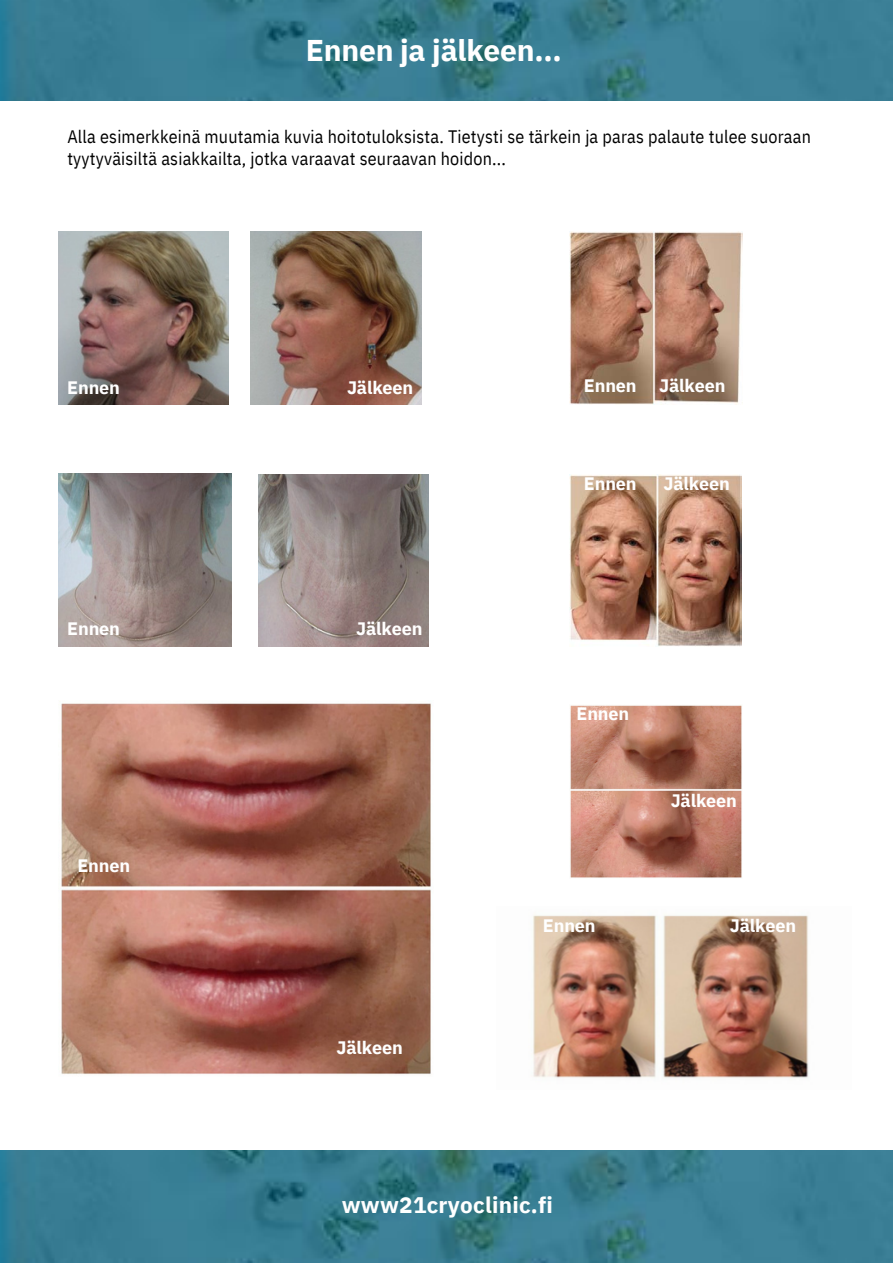
<style>
.page{position:relative;width:893px;height:1264px;background:#fff}
.page>*{position:absolute;margin:0;border:0;box-sizing:border-box;transform-origin:0 0}
.t1{font:700 30px "IBM Plex Sans";letter-spacing:-.005em;color:#fff}
.t2{font:700 22.5px "IBM Plex Sans";letter-spacing:.01em;color:#fff}
.t3{font:18px/21.3px "IBM Plex Sans Cond";letter-spacing:.01em;color:#000}
.t4{font:700 18px "IBM Plex Sans";letter-spacing:-.005em;color:#fff}
</style>
<div class="page">
<img style="left:0;top:1px;width:892px;height:100px">
<img style="left:0;top:1150px;width:892px;height:112px">
<img style="left:58px;top:231px;width:170px;height:173px">
<img style="left:251px;top:231px;width:171px;height:173px">
<img style="left:58px;top:473px;width:173px;height:173px">
<img style="left:258px;top:474px;width:170px;height:172px">
<img style="left:569px;top:231px;width:173px;height:173px">
<img style="left:569px;top:474px;width:172px;height:172px">
<img style="left:61px;top:703px;width:370px;height:372px">
<img style="left:570px;top:705px;width:172px;height:173px">
<img style="left:533px;top:915px;width:276px;height:164px">
<p class="t1" style="left:306px;top:30px;width:257px">Ennen ja jälkeen...</p>
<p class="t3" style="left:67px;top:126px;width:745px">Alla esimerkkeinä muutamia kuvia hoitotuloksista. Tietysti se tärkein ja paras palaute tulee suoraan tyytyväisiltä asiakkailta, jotka varaavat seuraavan hoidon...</p>
<p class="t4" style="left:67px;top:375px;width:54px">Ennen</p>
<p class="t4" style="left:67px;top:617px;width:54px">Ennen</p>
<p class="t4" style="left:77px;top:853px;width:54px">Ennen</p>
<p class="t4" style="left:347px;top:375px;width:68px">Jälkeen</p>
<p class="t4" style="left:356px;top:617px;width:68px">Jälkeen</p>
<p class="t4" style="left:336px;top:1035px;width:68px">Jälkeen</p>
<p class="t4" style="left:584px;top:373px;width:54px">Ennen</p>
<p class="t4" style="left:659px;top:373px;width:68px">Jälkeen</p>
<p class="t4" style="left:584px;top:471px;width:54px">Ennen</p>
<p class="t4" style="left:663px;top:471px;width:68px">Jälkeen</p>
<p class="t4" style="left:576px;top:702px;width:54px">Ennen</p>
<p class="t4" style="left:670px;top:788px;width:68px">Jälkeen</p>
<p class="t4" style="left:543px;top:914px;width:54px">Ennen</p>
<p class="t4" style="left:729px;top:914px;width:68px">Jälkeen</p>
<p class="t2" style="left:342px;top:1190px;width:212px">www21cryoclinic.fi</p>
</div>
